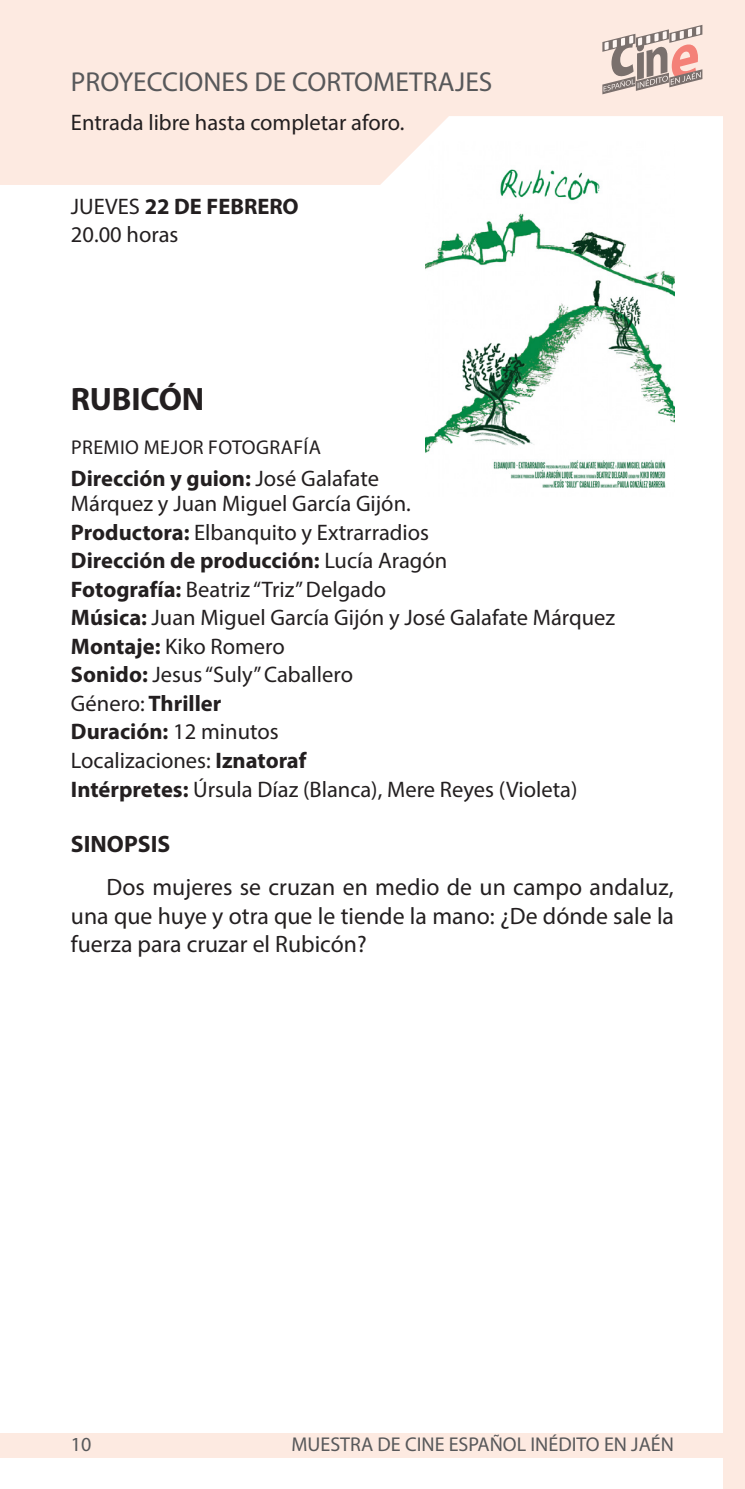
<style>
.page{position:relative;width:745px;height:1489px;background:#fff}
.page>*{position:absolute;margin:0;border:0;box-sizing:border-box;transform-origin:0 0}
.título_película{font:700 32.5px "Myriad Pro";letter-spacing:-.005em;color:#231f20}
.t1{font:27.5px "Myriad Pro";color:#57585a}
.Texto_presentacion{font:23.75px/28.5px "Myriad Pro";color:#231f20;text-align:justify}
.LADILLO_NEGRITA{font:700 23.75px "Myriad Pro";color:#231f20}
.datos_intro{font:22.5px/25px "Myriad Pro";color:#231f20}
.datos_intro-2{font:700 22.5px "Myriad Pro";color:#231f20}
.Ficha_Técnica{font:22.5px "Myriad Pro";color:#231f20}
.Ficha_Técnica-2{font:700 22.5px "Myriad Pro";color:#231f20}
.t2{font:20px "Myriad Pro";color:#57585a}
.PREMIOS{font:20px "Myriad Pro";letter-spacing:.02em;color:#231f20}
.s1{font-weight:400}
.s2{font-weight:700}
</style>
<div class="page">
<svg style="left:0;top:0;width:723px;height:185px;fill:#fdeae1"></svg>
<div style="left:0;top:1433px;width:744px;height:24px;background:#fdeae1"></div>
<svg style="left:602px;top:25px;width:100px;height:69px"></svg>
<img style="left:425px;top:142px;width:248px;height:346px">
<div style="left:723px;top:0;width:21px;height:1488px;background:#fdeae1"></div>
<p class="t1" style="left:71px;top:65px;width:422px">PROYECCIONES DE CORTOMETRAJES</p>
<p class="Ficha_Técnica" style="left:71px;top:109px;width:335px">Entrada libre hasta completar aforo.</p>
<p class="Ficha_Técnica-2" style="left:71px;top:192px;width:229px"><span class="s1">JUEVES</span> 22 DE FEBRERO</p>
<p class="Ficha_Técnica" style="left:71px;top:220px;width:109px">20.00 horas</p>
<p class="título_película" style="left:71px;top:378px;width:135px">RUBICÓN</p>
<p class="PREMIOS" style="left:71px;top:435px;width:251px">PREMIO MEJOR FOTOGRAFÍA</p>
<p class="datos_intro" style="left:71px;top:465px;width:341px"><span class="s2">Dirección y guion:</span> José Galafate<br>Márquez y Juan Miguel García Gijón.</p>
<p class="datos_intro" style="left:71px;top:519px;width:359px"><span class="s2">Productora:</span> Elbanquito y Extrarradios</p>
<p class="datos_intro-2" style="left:71px;top:546px;width:377px">Dirección de producción: <span class="s1">Lucía Aragón</span></p>
<p class="datos_intro" style="left:71px;top:576px;width:316px"><span class="s2">Fotografía:</span> Beatriz “Triz” Delgado</p>
<p class="datos_intro" style="left:71px;top:605px;width:545px"><span class="s2">Música:</span> Juan Miguel García Gijón y José Galafate Márquez</p>
<p class="datos_intro" style="left:71px;top:633px;width:215px"><span class="s2">Montaje:</span> Kiko Romero</p>
<p class="datos_intro" style="left:71px;top:662px;width:283px"><span class="s2">Sonido:</span> Jesus “Suly” Caballero</p>
<p class="datos_intro-2" style="left:71px;top:688px;width:152px"><span class="s1">Género:</span> Thriller</p>
<p class="datos_intro-2" style="left:71px;top:717px;width:209px">Duración: <span class="s1">12 minutos</span></p>
<p class="datos_intro" style="left:71px;top:747px;width:237px">Localizaciones: <span class="s2">Iznatoraf</span></p>
<p class="datos_intro" style="left:71px;top:776px;width:507px"><span class="s2">Intérpretes:</span> Úrsula Díaz (Blanca), Mere Reyes (Violeta)</p>
<p class="LADILLO_NEGRITA" style="left:71px;top:829px;width:101px">SINOPSIS</p>
<p class="Texto_presentacion" style="left:71px;top:872px;width:604px;text-indent:35px">Dos mujeres se cruzan en medio de un campo andaluz, una que huye y otra que le tiende la mano: ¿De dónde sale la fuerza para cruzar el Rubicón?</p>
<p class="t2" style="left:71px;top:1431px;width:22px">10</p>
<p class="t2" style="left:291px;top:1431px;width:384px">MUESTRA DE CINE ESPAÑOL INÉDITO EN JAÉN</p>
</div>
